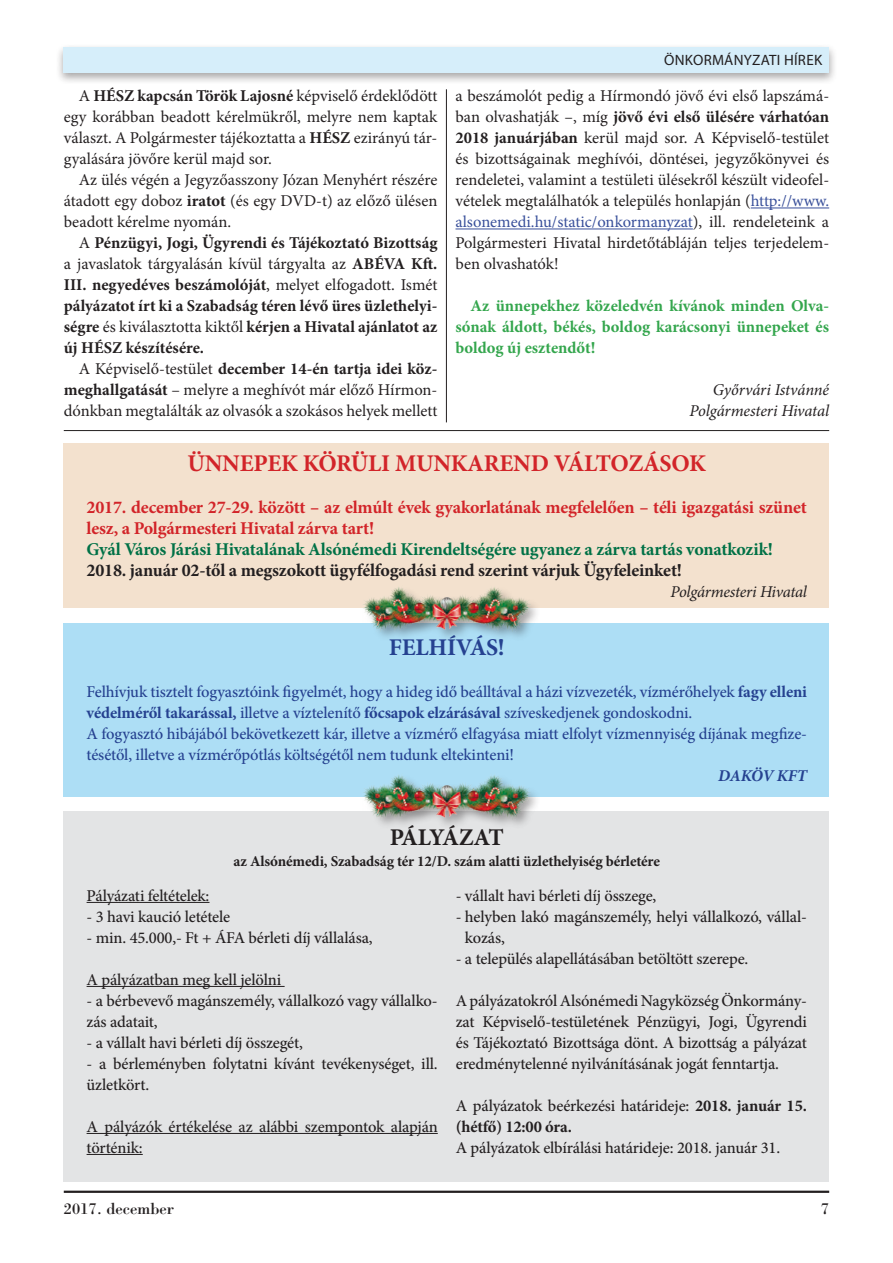
<style>
.page{position:relative;width:893px;height:1263px;background:#fff}
.page>*{position:absolute;margin:0;border:0;box-sizing:border-box;transform-origin:0 0}
.t1{font:700 24px "Minion Pro";letter-spacing:-.01em;color:#d22429}
.t2{font:700 24px "Minion Pro";letter-spacing:-.01em;color:#254190}
.t3{font:700 24px "Minion Pro";letter-spacing:-.08em;color:#231f20}
.t4{font:700 18px/21px "Minion Pro";letter-spacing:-.01em;color:#d22429}
.t5{font:700 18px "Minion Pro";letter-spacing:-.01em;color:#007146}
.t6{font:700 18px "Minion Pro";letter-spacing:-.01em;color:#231f20}
.t7{font:16.5px/21px "Minion Pro";color:#231f20;text-align:justify}
.t8{font:500 16.5px/21px "Minion Pro";letter-spacing:-.01em;color:#231f20}
.t9{font:500 16.5px/21px "Minion Pro";letter-spacing:-.01em;color:#254190}
.t10{font:700 16.5px/21px "Minion Pro";color:#231f20;text-align:justify}
.t11{font:700 16.5px/21px "Minion Pro";color:#34a64d;text-align:justify}
.t12{font:italic 16.5px/21px "Minion Pro";letter-spacing:-.01em;color:#231f20;text-align:right}
.t13{font:16.5px "H Bodoni";color:#231f20}
.t14{font:italic 700 16.5px "Minion Pro";letter-spacing:-.02em;color:#254190}
.t15{font:700 15px "Minion Pro";letter-spacing:-.01em;color:#231f20}
.t16{font:15px "Myriad Pro";letter-spacing:.02em;color:#231f20}
.s1{font-weight:700}
.s2{font-weight:400}
.s3{color:#384f9a}
</style>
<div class="page">
<div style="left:64px;top:623px;width:765px;height:173px;background:#addef5"></div>
<div style="left:64px;top:811px;width:765px;height:371px;background:#e3e4e5"></div>
<div style="left:64px;top:443px;width:765px;height:165px;background:#f3e1ce"></div>
<div style="left:56px;top:43px;width:781px;height:42px;background:#231f20;opacity:.4"></div>
<div style="left:64px;top:47px;width:765px;height:25px;background:#d6eefa"></div>
<hr style="left:64px;top:1190px;width:765px;height:3px;background:#231f20">
<hr style="left:87px;top:902px;width:122px;height:1px;background:#231f20">
<hr style="left:87px;top:986px;width:198px;height:1px;background:#231f20">
<hr style="left:87px;top:1133px;width:351px;height:1px;background:#231f20">
<hr style="left:87px;top:1154px;width:56px;height:1px;background:#231f20">
<hr style="left:751px;top:208px;width:78px;height:1px;background:#384f9a">
<hr style="left:455px;top:229px;width:238px;height:1px;background:#384f9a">
<hr style="left:446px;top:89px;width:1px;height:333px;background:#231f20">
<hr style="left:64px;top:430px;width:765px;height:1px;background:#231f20">
<div style="left:363px;top:585px;width:179px;height:58px;background:#231f20;opacity:.45"></div>
<img style="left:363px;top:585px;width:167px;height:46px">
<div style="left:363px;top:773px;width:179px;height:58px;background:#231f20;opacity:.45"></div>
<img style="left:363px;top:773px;width:167px;height:46px">
<p class="t7" style="left:64px;top:86px;width:375px;text-indent:15px">A <span class="s1">HÉSZ kapcsán Török Lajosné</span> képviselő érdeklődött egy korábban beadott kérelmükről, melyre nem kaptak választ. A Polgármester tájékoztatta a <span class="s1">HÉSZ</span> ezirányú tár&shy;gyalására jövőre kerül majd sor.</p>
<p class="t7" style="left:64px;top:170px;width:375px;text-indent:15px">Az ülés végén a Jegyzőasszony Józan Menyhért részére átadott egy doboz <span class="s1">iratot</span> (és egy DVD-t) az előző ülésen beadott kérelme nyomán.</p>
<p class="t10" style="left:64px;top:232px;width:375px;text-indent:15px"><span class="s2">A</span> Pénzügyi, Jogi, Ügyrendi és Tájékoztató Bizottság <span class="s2">a javaslatok tárgyalásán kívül tárgyalta az</span> ABÉVA Kft.<br>III. negyedéves beszámolóját<span class="s2">, melyet elfogadott. Ismét </span>pályázatot írt ki a Szabadság téren lévő üres üzlethelyi&shy;ségre <span class="s2">és kiválasztotta kiktől</span> kérjen a Hivatal ajánlatot az új HÉSZ készítésére.</p>
<p class="t7" style="left:64px;top:359px;width:375px;text-indent:15px">A Képviselő-testület <span class="s1">december 14-én tartja idei köz&shy;meghallgatását</span> – melyre a meghívót már előző Hírmon&shy;dónkban megtalálták az olvasók a szokásos helyek mellett</p>
<p class="t16" style="left:664px;top:51px;width:160px">ÖNKORMÁNYZATI HÍREK</p>
<p class="t7" style="left:455px;top:86px;width:375px">a beszámolót pedig a Hírmondó jövő évi első lapszámá&shy;ban olvashatják –, míg <span class="s1">jövő évi első ülésére várhatóan 2018 januárjában</span> kerül majd sor. A Képviselő-testület és bizottságainak meghívói, döntései, jegyzőkönyvei és rendeletei, valamint a testületi ülésekről készült videofel&shy;vételek megtalálhatók a település honlapján (<span class="s3">http://www. alsonemedi.hu/static/onkormanyzat</span>), ill. rendeleteink a Polgármesteri Hivatal hirdetőtábláján teljes terjedelem&shy;ben olvashatók!</p>
<p class="t11" style="left:455px;top:295px;width:375px;text-indent:15px">Az ünnepekhez közeledvén kívánok minden Olva&shy;sónak áldott, békés, boldog karácsonyi ünnepeket és boldog új esztendőt!</p>
<p class="t12" style="left:689px;top:380px;width:141px">Győrvári Istvánné<br>Polgármesteri Hivatal</p>
<h1 class="t1" style="left:187px;top:446px;width:520px">ÜNNEPEK KÖRÜLI MUNKAREND VÁLTOZÁSOK</h1>
<p class="t4" style="left:87px;top:496px;width:722px">2017. december 27-29. között – az elmúlt évek gyakorlatának megfelelően – téli igazgatási szünet lesz, a Polgármesteri Hivatal zárva tart!</p>
<p class="t5" style="left:87px;top:536px;width:688px">Gyál Város Járási Hivatalának Alsónémedi Kirendeltségére ugyanez a zárva tartás vonatkozik!</p>
<p class="t6" style="left:87px;top:557px;width:597px">2018. január 02-től a megszokott ügyfélfogadási rend szerint várjuk Ügyfeleinket!</p>
<p class="t12" style="left:670px;top:581px;width:138px">Polgármesteri Hivatal</p>
<h1 class="t2" style="left:389px;top:631px;width:117px">FELHÍVÁS!</h1>
<p class="t9" style="left:87px;top:682px;width:722px">Felhívjuk tisztelt fogyasztóink figyelmét, hogy a hideg idő beálltával a házi vízvezeték, vízmérőhelyek <span class="s1">fagy elleni védelméről takarással,</span> illetve a víztelenítő <span class="s1">főcsapok elzárásával</span> szíveskedjenek gondoskodni.<br>A fogyasztó hibájából bekövetkezett kár, illetve a vízmérő elfagyása miatt elfolyt vízmennyiség díjának megfize&shy;tésétől, illetve a vízmérőpótlás költségétől nem tudunk eltekinteni!</p>
<p class="t14" style="left:718px;top:764px;width:90px">DAKÖV KFT</p>
<h1 class="t3" style="left:390px;top:821px;width:116px">PÁLYÁZAT</h1>
<p class="t15" style="left:234px;top:851px;width:428px">az Alsónémedi, Szabadság tér 12/D. szám alatti üzlethelyiség bérletére</p>
<p class="t8" style="left:87px;top:885px;width:124px">Pályázati feltételek:</p>
<p class="t8" style="left:87px;top:906px;width:145px">- 3 havi kaució letétele</p>
<p class="t8" style="left:87px;top:927px;width:288px">- min. 45.000,- Ft + ÁFA bérleti díj vállalása,</p>
<p class="t8" style="left:87px;top:969px;width:196px">A pályázatban meg kell jelölni</p>
<p class="t8" style="left:87px;top:990px;width:353px">- a bérbevevő magánszemély, vállalkozó vagy vállalko&shy;zás adatait,</p>
<p class="t8" style="left:87px;top:1032px;width:218px">- a vállalt havi bérleti díj összegét,</p>
<p class="t8" style="left:87px;top:1053px;width:353px">- a bérleményben folytatni kívánt tevékenységet, ill. üzletkört.</p>
<p class="t8" style="left:87px;top:1116px;width:353px">A pályázók értékelése az alábbi szempontok alapján történik:</p>
<p class="t13" style="left:64px;top:1198px;width:112px">2017. december</p>
<p class="t8" style="left:456px;top:885px;width:202px">- vállalt havi bérleti díj összege,</p>
<p class="t8" style="left:465px;top:906px;width:343px;text-indent:-9px">- helyben lakó magánszemély, helyi vállalkozó, vállal&shy;kozás,</p>
<p class="t8" style="left:456px;top:948px;width:294px">- a település alapellátásában betöltött szerepe.</p>
<p class="t8" style="left:456px;top:990px;width:353px;text-align:justify">A pályázatokról Alsónémedi Nagyközség Önkormány&shy;zat Képviselő-testületének Pénzügyi, Jogi, Ügyrendi és Tájékoztató Bizottsága dönt. A bizottság a pályázat eredménytelenné nyilvánításának jogát fenntartja.</p>
<p class="t8" style="left:456px;top:1095px;width:353px">A pályázatok beérkezési határideje: <span class="s1">2018. január 15. (hétfő) 12:00 óra.</span></p>
<p class="t8" style="left:456px;top:1137px;width:326px">A pályázatok elbírálási határideje: 2018. január 31.</p>
<p class="t13" style="left:821px;top:1198px;width:10px">7</p>
</div>
